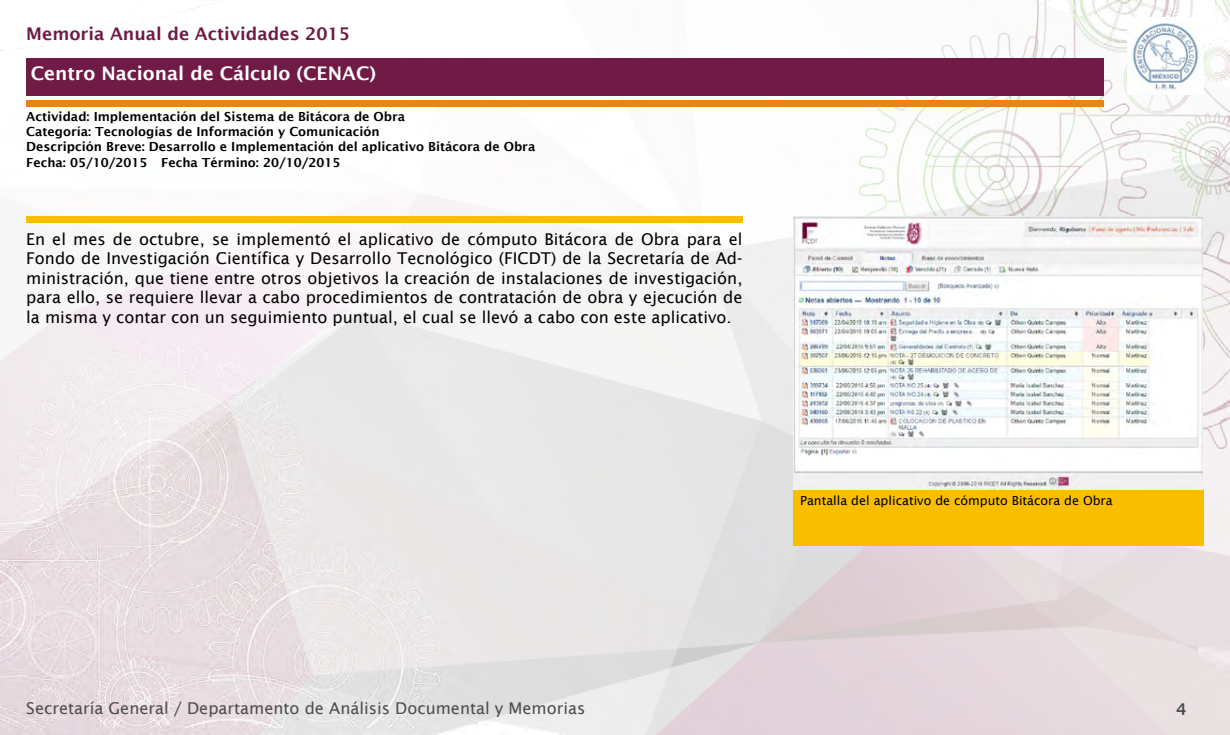
<style>
.page{position:relative;width:1230px;height:735px;background:#fff}
.page>*{position:absolute;margin:0;border:0;box-sizing:border-box;transform-origin:0 0}
.t1{font:600 18.75px "Lucida Sans";color:#fff}
.t2{font:600 17.5px "Lucida Sans";color:#6f1b45}
.t3{font:16.25px/19.5px "Lucida Sans";color:#000;text-align:justify}
.t4{font:16.25px "Lucida Sans";color:#4e4d4d}
.t5{font:600 16.25px "Lucida Sans";color:#4e4d4d}
.t6{font:600 12.5px/15px "Lucida Sans";color:#000}
.t7{font:12.5px "Lucida Sans";color:#000}
</style>
<div class="page">
<img style="left:0;top:0;width:1230px;height:735px">
<div style="left:26px;top:58px;width:1078px;height:38px;background:#6f1b45"></div>
<div style="left:26px;top:216px;width:716px;height:7px;background:#f9be00"></div>
<div style="left:26px;top:100px;width:1078px;height:6px;background:#f08018"></div>
<div style="left:793px;top:490px;width:411px;height:56px;background:#f9be00"></div>
<img style="left:793px;top:216px;width:410px;height:273px">
<img style="left:1128px;top:18px;width:76px;height:77px">
<p class="t2" style="left:26px;top:24px;width:325px">Memoria Anual de Actividades 2015</p>
<p class="t1" style="left:31px;top:63px;width:347px">Centro Nacional de Cálculo (CENAC)</p>
<p class="t6" style="left:26px;top:109px;width:511px">Actividad: Implementación del Sistema de Bitácora de Obra<br>Categoría: Tecnologías de Información y Comunicación<br>Descripción Breve: Desarrollo e Implementación del aplicativo Bitácora de Obra</p>
<p class="t6" style="left:26px;top:155px;width:316px">Fecha: 05/10/2015 Fecha Término: 20/10/2015</p>
<p class="t3" style="left:26px;top:229px;width:718px">En el mes de octubre, se implementó el aplicativo de cómputo Bitácora de Obra para el Fondo de Investigación Científica y Desarrollo Tecnológico (FICDT) de la Secretaría de Ad&shy;ministración, que tiene entre otros objetivos la creación de instalaciones de investigación, para ello, se requiere llevar a cabo procedimientos de contratación de obra y ejecución de la misma y contar con un seguimiento puntual, el cual se llevó a cabo con este aplicativo.</p>
<p class="t7" style="left:800px;top:494px;width:314px">Pantalla del aplicativo de cómputo Bitácora de Obra</p>
<p class="t4" style="left:26px;top:699px;width:561px">Secretaría General / Departamento de Análisis Documental y Memorias</p>
<p class="t5" style="left:1176px;top:700px;width:12px">4</p>
</div>
